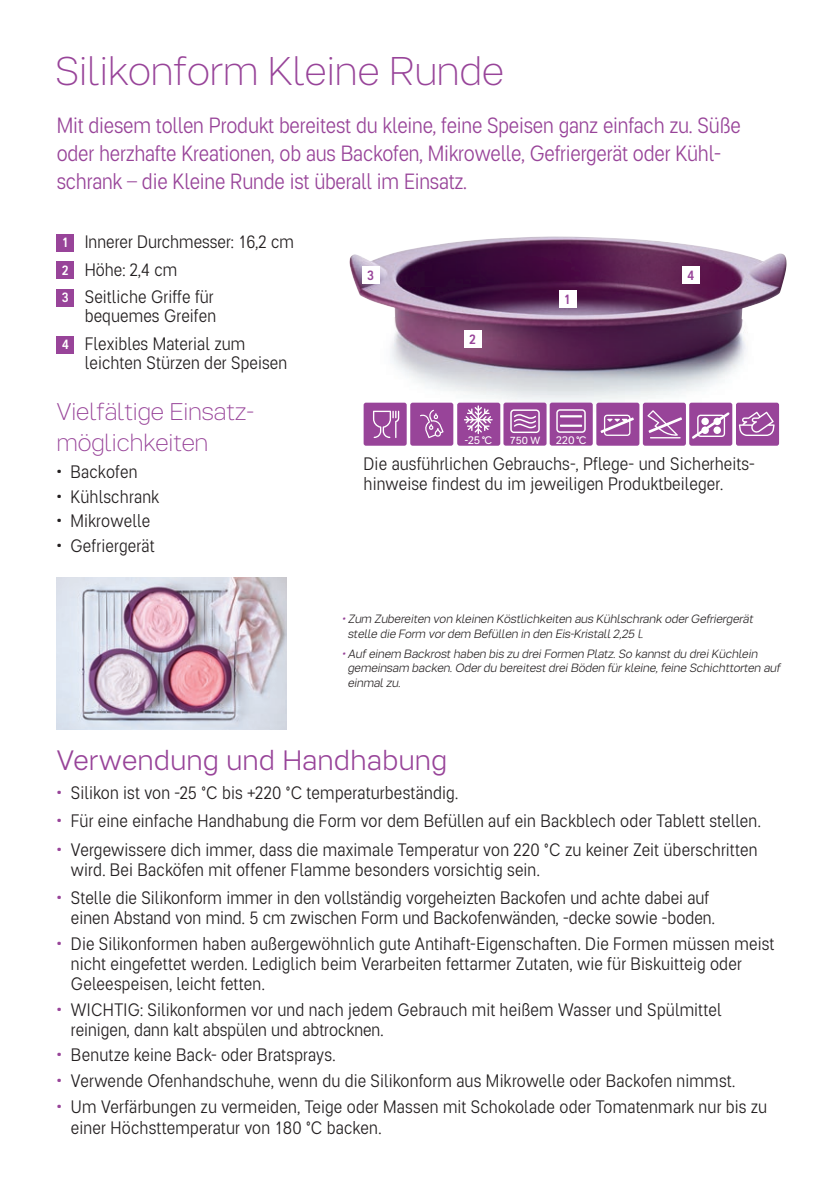
<style>
.page{position:relative;width:840px;height:1191px;background:#fff}
.page>*{position:absolute;margin:0;border:0;box-sizing:border-box;transform-origin:0 0}
.t1{font:100 40px "Tupper PRO";letter-spacing:.005em;color:#984499}
.t2{font:300 28px "Tupper PRO";letter-spacing:.02em;color:#984499}
.t3{font:100 24px/31.2px "Tupper PRO";color:#984499}
.t4{font:300 22px/28px "Tupper PRONARROW";letter-spacing:-.01em;color:#984499}
.t5{font:300 18px/20px "Tupper PRONARROW";letter-spacing:.005em;color:#231f20}
.t6{font:500 13.6px "Tupper PRONARROW";color:#984499}
.t7{font:500 13.6px "Tupper PRONARROW";color:#fff}
.t8{font:italic 300 12px/14.4px "Tupper PRO";color:#231f20}
.t9{font:11px "Tupper PRO";color:#fff}
.t10{font:10.4px "Tupper PRO";color:#fff}
.s1{font-weight:500;font-size:13.6px;color:#fff}
.s2{color:#984499}
</style>
<div class="page">
<div style="left:57px;top:234px;width:17px;height:17px;background:#984499"></div>
<div style="left:57px;top:261px;width:17px;height:17px;background:#984499"></div>
<div style="left:57px;top:289px;width:17px;height:17px;background:#984499"></div>
<img style="left:349px;top:236px;width:437px;height:191px">
<div style="left:362px;top:266px;width:17px;height:18px;background:#fff"></div>
<div style="left:681px;top:266px;width:18px;height:18px;background:#fff"></div>
<div style="left:464px;top:330px;width:17px;height:17px;background:#fff"></div>
<div style="left:57px;top:336px;width:17px;height:17px;background:#984499"></div>
<div style="left:558px;top:290px;width:17px;height:17px;background:#fff"></div>
<div style="left:642px;top:403px;width:43px;height:43px;background:#984499;border-radius:2px"></div>
<div style="left:688px;top:403px;width:43px;height:43px;background:#984499;border-radius:2px"></div>
<div style="left:735px;top:403px;width:43px;height:43px;background:#984499;border-radius:2px"></div>
<svg style="left:738px;top:412px;width:36px;height:24px"></svg>
<div style="left:410px;top:403px;width:43px;height:43px;background:#984499;border-radius:2px"></div>
<div style="left:363px;top:403px;width:43px;height:43px;background:#984499;border-radius:2px"></div>
<svg style="left:373px;top:411px;width:26px;height:27px"></svg>
<div style="left:596px;top:403px;width:43px;height:43px;background:#984499;border-radius:2px"></div>
<div style="left:457px;top:403px;width:43px;height:43px;background:#984499;border-radius:2px"></div>
<div style="left:503px;top:402px;width:43px;height:43px;background:#984499;border-radius:2px"></div>
<div style="left:549px;top:402px;width:43px;height:43px;background:#984499;border-radius:2px"></div>
<svg style="left:410px;top:403px;width:321px;height:38px"></svg>
<img style="left:57px;top:577px;width:230px;height:152px">
<h1 class="t1" style="left:55px;top:47px;width:450px">Silikonform Kleine Runde</h1>
<p class="t4" style="left:57px;top:111px;width:685px">Mit diesem tollen Produkt bereitest du kleine, feine Speisen ganz einfach zu. Süße oder herzhafte Kreationen, ob aus Backofen, Mikrowelle, Gefriergerät oder Kühl&shy;schrank – die Kleine Runde ist überall im Einsatz.</p>
<p class="t5" style="left:62px;top:227px;width:233px;line-height:27.6px"><span class="s1">1</span> Innerer Durchmesser: 16,2 cm<br><span class="s1">2</span> Höhe: 2,4 cm<br><span class="s1">3</span> Seitliche Griffe für</p>
<p class="t5" style="left:85px;top:301px;width:162px;line-height:27.6px">bequemes Greifen<br>Flexibles Material zum</p>
<p class="t5" style="left:85px;top:352px;width:204px">leichten Stürzen der Speisen</p>
<h3 class="t3" style="left:57px;top:396px;width:199px">Vielfältige Einsatz&shy;möglichkeiten</h3>
<p class="t5" style="left:57px;top:461px;width:82px">• Backofen</p>
<p class="t5" style="left:57px;top:486px;width:104px">• Kühlschrank</p>
<p class="t5" style="left:57px;top:510px;width:95px">• Mikrowelle</p>
<p class="t5" style="left:57px;top:535px;width:99px">• Gefriergerät</p>
<p class="t7" style="left:62px;top:336px;width:9px">4</p>
<p class="t6" style="left:367px;top:266px;width:8px">3</p>
<p class="t6" style="left:686px;top:266px;width:9px">4</p>
<p class="t6" style="left:469px;top:330px;width:8px">2</p>
<p class="t6" style="left:564px;top:290px;width:8px">1</p>
<p class="t9" style="left:464px;top:433px;width:29px">-25°C</p>
<p class="t10" style="left:510px;top:434px;width:32px">750 W</p>
<p class="t9" style="left:556px;top:433px;width:32px">220°C</p>
<p class="t5" style="left:363px;top:453px;width:392px">Die ausführlichen Gebrauchs-, Pflege- und Sicherheits&shy;hinweise findest du im jeweiligen Produktbeileger.</p>
<p class="t8" style="left:348px;top:612px;width:406px;text-indent:-6px"><span class="s2">•</span> Zum Zubereiten von kleinen Köstlichkeiten aus Kühlschrank oder Gefriergerät stelle die Form vor dem Befüllen in den Eis-Kristall 2,25 l.</p>
<p class="t8" style="left:348px;top:646px;width:434px;text-indent:-6px"><span class="s2">•</span> Auf einem Backrost haben bis zu drei Formen Platz. So kannst du drei Küchlein gemeinsam backen. Oder du bereitest drei Böden für kleine, feine Schichttorten auf einmal zu.</p>
<h2 class="t2" style="left:57px;top:744px;width:391px">Verwendung und Handhabung</h2>
<p class="t5" style="left:57px;top:782px;width:403px"><span class="s2">•</span> Silikon ist von -25 °C bis +220 °C temperaturbeständig.</p>
<p class="t5" style="left:57px;top:810px;width:705px"><span class="s2">•</span> Für eine einfache Handhabung die Form vor dem Befüllen auf ein Backblech oder Tablett stellen.</p>
<p class="t5" style="left:71px;top:839px;width:687px;text-indent:-14px"><span class="s2">•</span> Vergewissere dich immer, dass die maximale Temperatur von 220 °C zu keiner Zeit überschritten wird. Bei Backöfen mit offener Flamme besonders vorsichtig sein.</p>
<p class="t5" style="left:71px;top:887px;width:645px;text-indent:-14px"><span class="s2">•</span> Stelle die Silikonform immer in den vollständig vorgeheizten Backofen und achte dabei auf einen Abstand von mind. 5 cm zwischen Form und Backofenwänden, -decke sowie -boden.</p>
<p class="t5" style="left:71px;top:933px;width:704px;text-indent:-14px"><span class="s2">•</span> Die Silikonformen haben außergewöhnlich gute Antihaft-Eigenschaften. Die Formen müssen meist nicht eingefettet werden. Lediglich beim Verarbeiten fettarmer Zutaten, wie für Biskuitteig oder<br>Geleespeisen, leicht fetten.</p>
<p class="t5" style="left:71px;top:998px;width:652px;text-indent:-14px"><span class="s2">•</span> WICHTIG: Silikonformen vor und nach jedem Gebrauch mit heißem Wasser und Spülmittel reinigen, dann kalt abspülen und abtrocknen.</p>
<p class="t5" style="left:57px;top:1044px;width:280px"><span class="s2">•</span> Benutze keine Back- oder Bratsprays.</p>
<p class="t5" style="left:57px;top:1070px;width:679px"><span class="s2">•</span> Verwende Ofenhandschuhe, wenn du die Silikonform aus Mikrowelle oder Backofen nimmst.</p>
<p class="t5" style="left:71px;top:1096px;width:697px;line-height:21px;text-indent:-14px"><span class="s2">•</span> Um Verfärbungen zu vermeiden, Teige oder Massen mit Schokolade oder Tomatenmark nur bis zu einer Höchsttemperatur von 180 °C backen.</p>
</div>
